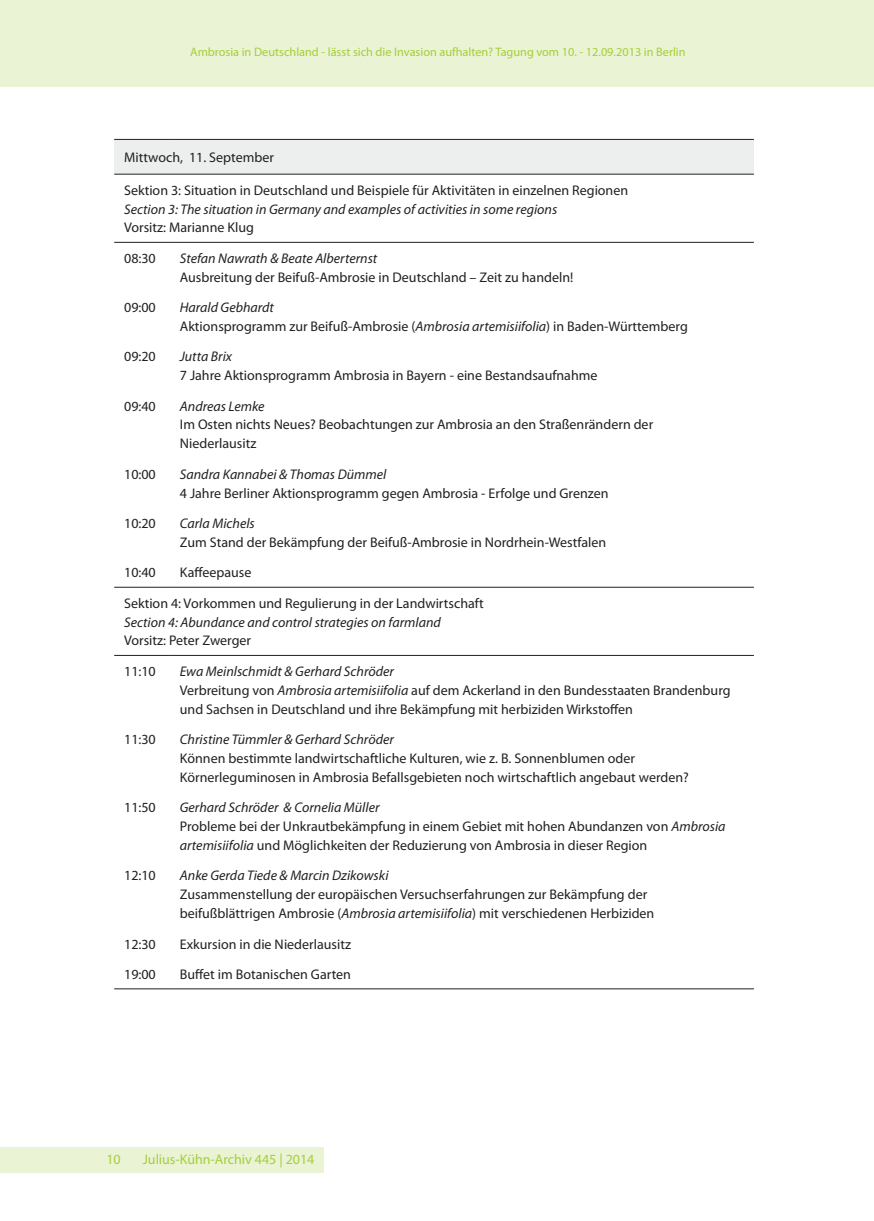
<style>
.page{position:relative;width:874px;height:1221px;background:#fff}
.page>*{position:absolute;margin:0;border:0;box-sizing:border-box;transform-origin:0 0}
.t1{font:14px/18.9px "Myriad Pro";color:#231f20}
.t2{font:italic 14px/18.9px "Myriad Pro";color:#231f20}
.t3{font:14px "Myriad Pro";color:#a6ce39}
.t4{font:12.25px "Myriad Pro";color:#a6ce39}
.s1{font-style:italic}
.s2{font-style:normal}
</style>
<div class="page">
<div style="left:0;top:0;width:873px;height:87px;background:#eaf3d4"></div>
<div style="left:0;top:1147px;width:323px;height:25px;background:#eaf3d4"></div>
<div style="left:114px;top:139px;width:639px;height:35px;background:#edefef"></div>
<hr style="left:114px;top:988px;width:56px;height:1px;background:#231f20">
<hr style="left:170px;top:988px;width:583px;height:1px;background:#231f20">
<hr style="left:114px;top:586px;width:56px;height:1px;background:#231f20">
<hr style="left:170px;top:586px;width:583px;height:1px;background:#231f20">
<hr style="left:114px;top:655px;width:56px;height:1px;background:#231f20">
<hr style="left:170px;top:655px;width:583px;height:1px;background:#231f20">
<hr style="left:114px;top:242px;width:56px;height:1px;background:#231f20">
<hr style="left:170px;top:242px;width:583px;height:1px;background:#231f20">
<hr style="left:114px;top:139px;width:56px;height:1px;background:#231f20">
<hr style="left:170px;top:139px;width:583px;height:1px;background:#231f20">
<hr style="left:114px;top:174px;width:56px;height:1px;background:#231f20">
<hr style="left:170px;top:174px;width:583px;height:1px;background:#231f20">
<p class="t4" style="left:190px;top:44px;width:496px">Ambrosia in Deutschland - lässt sich die Invasion aufhalten? Tagung vom 10. - 12.09.2013 in Berlin</p>
<p class="t1" style="left:124px;top:148px;width:151px">Mittwoch, 11. September</p>
<p class="t1" style="left:124px;top:180px;width:505px">Sektion 3: Situation in Deutschland und Beispiele für Aktivitäten in einzelnen Regionen<br><span class="s1">Section 3: The situation in Germany and examples of activities in some regions<br></span>Vorsitz: Marianne Klug</p>
<p class="t1" style="left:124px;top:248px;width:33px">08:30</p>
<p class="t1" style="left:180px;top:248px;width:395px"><span class="s1">Stefan Nawrath &amp; Beate Alberternst<br></span>Ausbreitung der Beifuß-Ambrosie in Deutschland – Zeit zu handeln!</p>
<p class="t1" style="left:124px;top:298px;width:33px">09:00</p>
<p class="t1" style="left:180px;top:298px;width:509px"><span class="s1">Harald Gebhardt<br></span>Aktionsprogramm zur Beifuß-Ambrosie (<span class="s1">Ambrosia artemisiifolia</span>) in Baden-Württemberg</p>
<p class="t1" style="left:124px;top:347px;width:33px">09:20</p>
<p class="t1" style="left:180px;top:347px;width:419px"><span class="s1">Jutta Brix<br></span>7 Jahre Aktionsprogramm Ambrosia in Bayern - eine Bestandsaufnahme</p>
<p class="t1" style="left:124px;top:396px;width:33px">09:40</p>
<p class="t1" style="left:180px;top:396px;width:474px"><span class="s1">Andreas Lemke<br></span>Im Osten nichts Neues? Beobachtungen zur Ambrosia an den Straßenrändern der<br>Niederlausitz</p>
<p class="t1" style="left:124px;top:464px;width:33px">10:00</p>
<p class="t1" style="left:180px;top:464px;width:430px"><span class="s1">Sandra Kannabei &amp; Thomas Dümmel<br></span>4 Jahre Berliner Aktionsprogramm gegen Ambrosia - Erfolge und Grenzen</p>
<p class="t1" style="left:124px;top:513px;width:33px">10:20</p>
<p class="t1" style="left:180px;top:513px;width:428px"><span class="s1">Carla Michels<br></span>Zum Stand der Bekämpfung der Beifuß-Ambrosie in Nordrhein-Westfalen</p>
<p class="t1" style="left:124px;top:563px;width:33px">10:40</p>
<p class="t1" style="left:124px;top:557px;width:361px;line-height:30.3px;text-indent:56px">Kaffeepause<br>Sektion 4: Vorkommen und Regulierung in der Landwirtschaft</p>
<p class="t2" style="left:124px;top:612px;width:318px">Section 4: Abundance and control strategies on farmland<br><span class="s2">Vorsitz: Peter Zwerger</span></p>
<p class="t1" style="left:124px;top:661px;width:33px">11:10</p>
<p class="t1" style="left:180px;top:661px;width:552px"><span class="s1">Ewa Meinlschmidt &amp; Gerhard Schröder<br></span>Verbreitung von <span class="s1">Ambrosia artemisiifolia</span> auf dem Ackerland in den Bundesstaaten Brandenburg und Sachsen in Deutschland und ihre Bekämpfung mit herbiziden Wirkstoffen</p>
<p class="t1" style="left:124px;top:729px;width:33px">11:30</p>
<p class="t1" style="left:180px;top:729px;width:510px"><span class="s1">Christine Tümmler &amp; Gerhard Schröder<br></span>Können bestimmte landwirtschaftliche Kulturen, wie z. B. Sonnenblumen oder<br>Körnerleguminosen in Ambrosia Befallsgebieten noch wirtschaftlich angebaut werden?</p>
<p class="t1" style="left:124px;top:797px;width:33px">11:50</p>
<p class="t1" style="left:180px;top:797px;width:547px"><span class="s1">Gerhard Schröder &amp; Cornelia Müller<br></span>Probleme bei der Unkrautbekämpfung in einem Gebiet mit hohen Abundanzen von <span class="s1">Ambrosia artemisiifolia</span> und Möglichkeiten der Reduzierung von Ambrosia in dieser Region</p>
<p class="t1" style="left:124px;top:865px;width:33px">12:10</p>
<p class="t1" style="left:180px;top:865px;width:476px"><span class="s1">Anke Gerda Tiede &amp; Marcin Dzikowski<br></span>Zusammenstellung der europäischen Versuchserfahrungen zur Bekämpfung der beifußblättrigen Ambrosie (<span class="s1">Ambrosia artemisiifolia</span>) mit verschiedenen Herbiziden</p>
<p class="t1" style="left:124px;top:934px;width:33px">12:30</p>
<p class="t1" style="left:180px;top:934px;width:173px">Exkursion in die Niederlausitz</p>
<p class="t1" style="left:124px;top:964px;width:33px">19:00</p>
<p class="t1" style="left:180px;top:964px;width:173px">Buffet im Botanischen Garten</p>
<p class="t3" style="left:106px;top:1150px;width:16px">10</p>
<p class="t3" style="left:143px;top:1151px;width:173px">Julius-Kühn-Archiv 445 | 2014</p>
</div>
